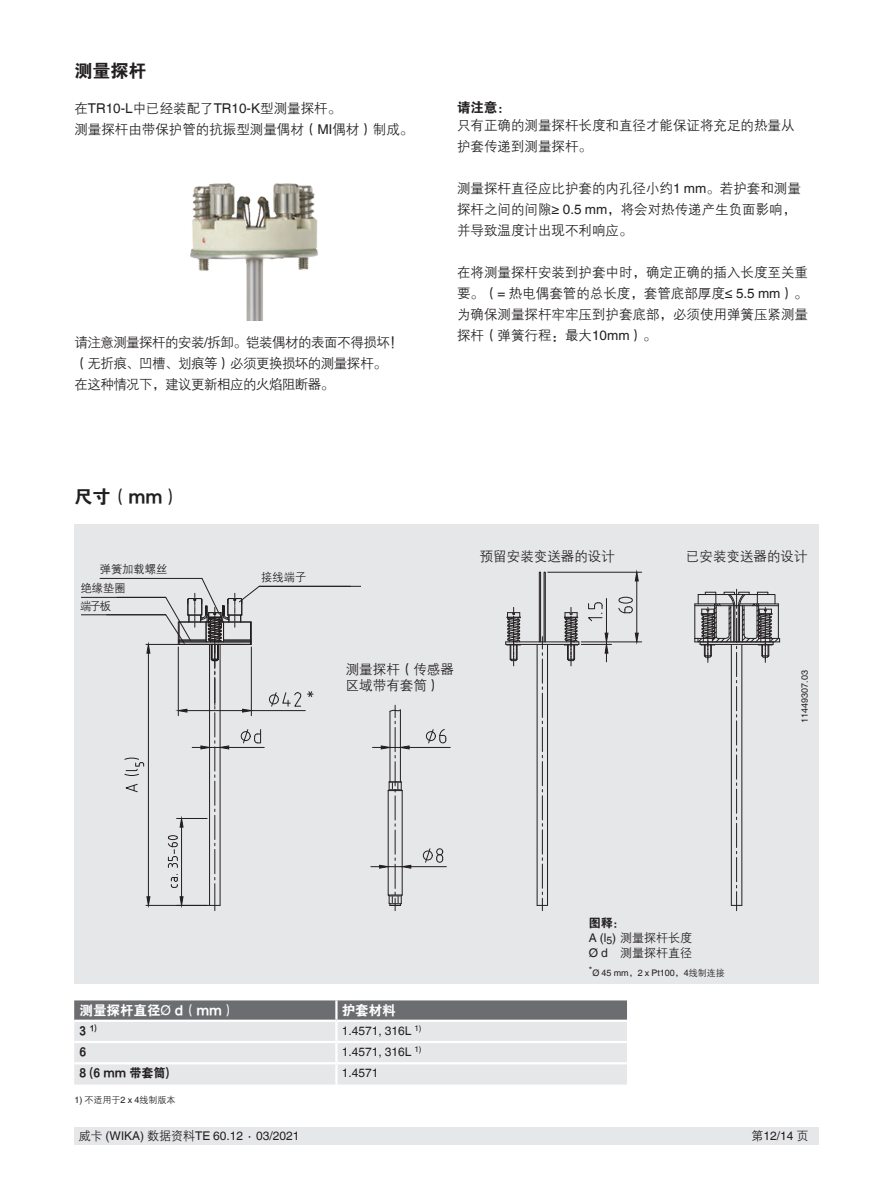
<style>
.page{position:relative;width:893px;height:1188px;background:#fff}
.page>*{position:absolute;margin:0;border:0;box-sizing:border-box;transform-origin:0 0}
.t1{font:18px "FZDHTJW GB1 0";color:#231f20}
.t2{font:13.5px/21px "FZZDXJW GB1 0";color:#231f20}
.t3{font:13.5px/21px "FZZDXJW GB1 0";letter-spacing:-.04em;color:#231f20}
.t4{font:13.5px "FZDHTJW GB1 0";color:#fff}
.t5{font:13.5px "FZDHTJW GB1 0";color:#231f20}
.t6{font:12px "Helvetica World";color:#231f20}
.t7{font:12px/15px "FZZDXJW GB1 0";color:#231f20}
.t8{font:12px "FZDHTJW GB1 0";color:#231f20}
.t9{font:11.25px/19.6px "FZZDXJW GB1 0";color:#231f20}
.t10{font:9px "Helvetica World";color:#231f20}
.t11{font:9px "FZZDXJW GB1 0";color:#231f20}
.t12{font:8.1px "FZDHTJW GB1 0";color:#231f20}
.s1{font-family:"Helvetica World"}
.s2{font-size:12px}
.s3{font-family:"FZZDXJW GB1 0"}
</style>
<div class="page">
<div style="left:74px;top:1128px;width:745px;height:17px;background:#e6e7e9"></div>
<div style="left:74px;top:525px;width:745px;height:459px;background:#e6e7e9"></div>
<hr style="left:506px;top:644px;width:73px;height:1px;background:#231f20">
<hr style="left:506px;top:641px;width:73px;height:1px;background:#231f20">
<hr style="left:547px;top:644px;width:1px;height:261px;background:#231f20">
<svg style="left:537px;top:572px;width:10px;height:339px"></svg>
<div style="left:544px;top:572px;width:2px;height:70px;border:1px solid #231f20"></div>
<hr style="left:539px;top:572px;width:1px;height:70px;background:#231f20">
<hr style="left:100px;top:578px;width:102px;height:1px;background:#231f20">
<hr style="left:107px;top:614px;width:59px;height:1px;background:#231f20">
<hr style="left:581px;top:644px;width:30px;height:1px;background:#231f20">
<hr style="left:606px;top:598px;width:1px;height:35px;background:#231f20">
<svg style="left:604px;top:632px;width:5px;height:30px"></svg>
<svg style="left:588px;top:602px;width:15px;height:19px"></svg>
<hr style="left:694px;top:604px;width:1px;height:38px;background:#231f20">
<hr style="left:581px;top:642px;width:61px;height:1px;background:#231f20">
<hr style="left:548px;top:572px;width:94px;height:1px;background:#231f20">
<hr style="left:636px;top:581px;width:1px;height:52px;background:#231f20">
<svg style="left:635px;top:632px;width:4px;height:11px"></svg>
<svg style="left:635px;top:571px;width:4px;height:11px"></svg>
<hr style="left:146px;top:644px;width:32px;height:1px;background:#231f20">
<hr style="left:146px;top:905px;width:64px;height:1px;background:#231f20">
<hr style="left:148px;top:653px;width:1px;height:244px;background:#231f20">
<svg style="left:146px;top:644px;width:5px;height:10px"></svg>
<svg style="left:146px;top:896px;width:5px;height:10px"></svg>
<svg style="left:125px;top:784px;width:13px;height:8px"></svg>
<svg style="left:124px;top:758px;width:20px;height:18px"></svg>
<svg style="left:505px;top:607px;width:16px;height:59px"></svg>
<svg style="left:564px;top:607px;width:15px;height:59px"></svg>
<svg style="left:695px;top:589px;width:85px;height:322px"></svg>
<hr style="left:411px;top:866px;width:35px;height:1px;background:#231f20">
<svg style="left:425px;top:848px;width:5px;height:15px"></svg>
<div style="left:423px;top:851px;width:9px;height:9px;border:1px solid #231f20;border-radius:50%"></div>
<div style="left:436px;top:849px;width:7px;height:6px;border:1px solid #231f20;border-radius:50%"></div>
<svg style="left:436px;top:854px;width:7px;height:9px"></svg>
<hr style="left:409px;top:747px;width:41px;height:1px;background:#231f20">
<div style="left:426px;top:731px;width:10px;height:10px;border:1px solid #231f20;border-radius:50%"></div>
<svg style="left:428px;top:729px;width:18px;height:14px"></svg>
<svg style="left:371px;top:705px;width:41px;height:206px"></svg>
<svg style="left:165px;top:578px;width:186px;height:333px"></svg>
<svg style="left:618px;top:597px;width:15px;height:17px"></svg>
<hr style="left:81px;top:597px;width:85px;height:1px;background:#231f20">
<hr style="left:81px;top:615px;width:85px;height:1px;background:#231f20">
<img style="left:190px;top:183px;width:128px;height:138px">
<svg style="left:74px;top:1000px;width:553px;height:85px;background:#c4c5c7"></svg>
<div style="left:336px;top:1042px;width:291px;height:21px;background:#e6e7e9"></div>
<hr style="left:335px;top:1022px;width:3px;height:19px;background:#fff">
<hr style="left:74px;top:1041px;width:262px;height:2px;background:#fff">
<hr style="left:336px;top:1041px;width:291px;height:2px;background:#fff">
<hr style="left:335px;top:1043px;width:3px;height:19px;background:#fff">
<hr style="left:74px;top:1062px;width:262px;height:2px;background:#fff">
<hr style="left:336px;top:1062px;width:291px;height:2px;background:#fff">
<hr style="left:335px;top:1064px;width:3px;height:21px;background:#fff">
<hr style="left:74px;top:1020px;width:262px;height:2px;background:#fff">
<hr style="left:336px;top:1020px;width:291px;height:2px;background:#fff">
<hr style="left:335px;top:1000px;width:3px;height:20px;background:#fff">
<hr style="left:259px;top:586px;width:102px;height:1px;background:#231f20">
<h1 class="t1" style="left:74px;top:61px;width:73px">测量探杆</h1>
<p class="t2" style="left:74px;top:98px;width:340px">在<span class="s1">TR10-L</span>中已经装配了<span class="s1">TR10-K</span>型测量探杆。<br>测量探杆由带保护管的抗振型测量偶材（<span class="s1">MI</span>偶材）制成。</p>
<p class="t5" style="left:457px;top:100px;width:55px">请注意：</p>
<p class="t2" style="left:457px;top:115px;width:339px">只有正确的测量探杆长度和直径才能保证将充足的热量从护套传递到测量探杆。</p>
<p class="t2" style="left:457px;top:178px;width:345px">测量探杆直径应比护套的内孔径小约<span class="s1">1 mm</span>。若护套和测量探杆之间的间隙<span class="s1">≥ 0.5 mm</span>，将会对热传递产生负面影响，并导致温度计出现不利响应。</p>
<p class="t2" style="left:457px;top:262px;width:352px;text-align:justify">在将测量探杆安装到护套中时，确定正确的插入长度至关重要。（<span class="s1">=</span> 热电偶套管的总长度，套管底部厚度<span class="s1">≤ 5.5 mm</span>）。为确保测量探杆牢牢压到护套底部，必须使用弹簧压紧测量探杆（弹簧行程：最大<span class="s1">10mm</span>）。</p>
<p class="t3" style="left:74px;top:332px;width:330px">请注意测量探杆的安装<span class="s1">/</span>拆卸。铠装偶材的表面不得损坏！（无折痕、凹槽、划痕等）必须更换损坏的测量探杆。在这种情况下，建议更新相应的火焰阻断器。</p>
<h1 class="t1" style="left:74px;top:486px;width:107px">尺寸（mm）</h1>
<p class="t9" style="left:81px;top:559px;width:88px;text-indent:19px">弹簧加载螺丝绝缘垫圈</p>
<p class="t9" style="left:80px;top:596px;width:33px">端子板</p>
<p class="t9" style="left:261px;top:568px;width:46px">接线端子</p>
<p class="t2" style="left:480px;top:546px;width:136px">预留安装变送器的设计</p>
<p class="t2" style="left:686px;top:546px;width:123px">已安装变送器的设计</p>
<p class="t2" style="left:346px;top:662px;width:109px;line-height:16.2px">测量探杆（传感器区域带有套筒）</p>
<p class="t10" style="left:799px;top:723px;width:54px;rotate:-90deg">11449307.03</p>
<p class="t4" style="left:80px;top:1003px;width:157px">测量探杆直径<span class="s1">Ø</span> d（mm）</p>
<p class="t4" style="left:342px;top:1003px;width:56px">护套材料</p>
<p class="t12" style="left:80px;top:1023px;width:19px"><span class="s2">3</span> 1)</p>
<p class="t6" style="left:342px;top:1024px;width:81px">1.4571, 316L <sup>1)</sup></p>
<p class="t8" style="left:80px;top:1045px;width:8px">6</p>
<p class="t6" style="left:342px;top:1045px;width:81px">1.4571, 316L <sup>1)</sup></p>
<p class="t8" style="left:80px;top:1066px;width:91px">8 (6 mm 带套筒)</p>
<p class="t6" style="left:342px;top:1066px;width:38px">1.4571</p>
<p class="t11" style="left:74px;top:1095px;width:103px"><span class="s1">1)</span> 不适用于<span class="s1">2 x 4</span>线制版本</p>
<p class="t8" style="left:589px;top:917px;width:37px">图释：</p>
<p class="t7" style="left:589px;top:931px;width:105px"><span class="s1">A (l</span><sub>5</sub><span class="s1">)</span> 测量探杆长度<br><span class="s1">Ø d</span> 测量探杆直径</p>
<p class="t10" style="left:589px;top:967px;width:138px">*Ø 45 mm<span class="s3">，</span>2 x Pt100<span class="s3">，</span>4<span class="s3">线制连接</span></p>
<p class="t6" style="left:79px;top:1129px;width:222px"><span class="s3">威卡</span> (WIKA) <span class="s3">数据资料</span>TE 60.12 ∙ 03/2021</p>
<p class="t6" style="left:752px;top:1129px;width:58px"><span class="s3">第</span>12/14 <span class="s3">页</span></p>
</div>
